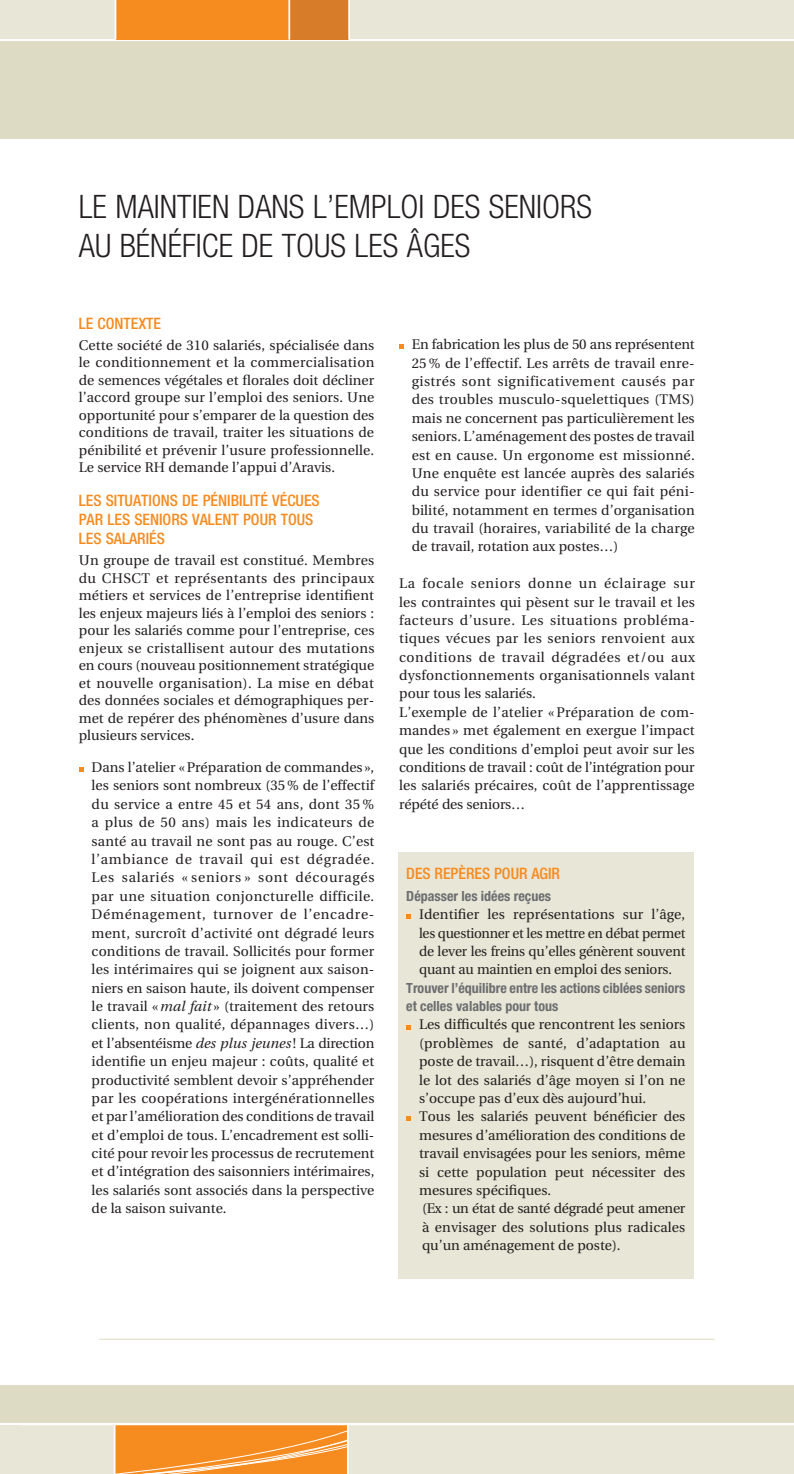
<style>
.page{position:relative;width:794px;height:1474px;background:#fff}
.page>*{position:absolute;margin:0;border:0;box-sizing:border-box;transform-origin:0 0}
.t1{font:300 condensed 32.38px/38.9px "Helvetica Neue";color:#231f20}
.t2{font:500 condensed 15.75px/18.9px "Helvetica Neue";color:#f68b1f}
.t3{font:14px/18.4px "Utopia";color:#231f20;text-align:justify}
.t4{font:700 condensed 14px/18.4px "Helvetica Neue";color:#6c6d70}
.s1{font-style:italic}
</style>
<div class="page">
<div style="left:0;top:0;width:794px;height:41px;background:#e8e6d6"></div>
<div style="left:0;top:41px;width:794px;height:98px;background:#dddbc3"></div>
<hr style="left:0;top:39px;width:794px;height:2px;background:#fff">
<div style="left:0;top:1422px;width:794px;height:51px;background:#e8e6d6"></div>
<div style="left:0;top:1384px;width:794px;height:39px;background:#dddbc3"></div>
<hr style="left:0;top:1423px;width:794px;height:2px;background:#fff">
<svg style="left:115px;top:1425px;width:232px;height:48px;background:#f69431"></svg>
<div style="left:289px;top:0;width:60px;height:40px;background:#d77c29"></div>
<div style="left:115px;top:0;width:174px;height:40px;background:#f68b1f"></div>
<hr style="left:288px;top:0;width:2px;height:40px;background:#fff">
<hr style="left:348px;top:0;width:2px;height:40px;background:#fff">
<hr style="left:115px;top:0;width:1px;height:40px;background:#fff">
<hr style="left:114px;top:1424px;width:1px;height:49px;background:#fff">
<hr style="left:347px;top:1424px;width:2px;height:49px;background:#fff">
<hr style="left:99px;top:1338px;width:615px;height:1px;background:#dddbc3">
<div style="left:399px;top:852px;width:295px;height:426px;background:#e8e6d6"></div>
<svg style="left:79px;top:767px;width:5px;height:5px"></svg>
<svg style="left:399px;top:344px;width:5px;height:5px"></svg>
<svg style="left:406px;top:914px;width:5px;height:5px"></svg>
<svg style="left:406px;top:1025px;width:5px;height:4px"></svg>
<svg style="left:406px;top:1116px;width:5px;height:5px"></svg>
<h1 class="t1" style="left:79px;top:187px;width:514px">LE MAINTIEN DANS L’EMPLOI DES SENIORS<br>AU BÉNÉFICE DE TOUS LES ÂGES</h1>
<p class="t2" style="left:79px;top:313px;width:84px">LE CONTEXTE</p>
<p class="t3" style="left:79px;top:336px;width:297px;line-height:17.5px">Cette société de 310 salariés, spécialisée dans le conditionnement et la commercialisation de semences végétales et florales doit décliner l’accord groupe sur l’emploi des seniors. Une opportunité pour s’emparer de la question des conditions de travail, traiter les situations de pénibilité et prévenir l’usure professionnelle.<br>Le service RH demande l’appui d’Aravis.</p>
<p class="t2" style="left:79px;top:491px;width:242px">LES SITUATIONS DE PÉNIBILITÉ VÉCUES<br>PAR LES SENIORS VALENT POUR TOUS<br>LES SALARIÉS</p>
<p class="t3" style="left:79px;top:552px;width:297px;line-height:17.5px">Un groupe de travail est constitué. Membres du CHSCT et représentants des principaux métiers et services de l’entreprise identifient les enjeux majeurs liés à l’emploi des seniors : pour les salariés comme pour l’entreprise, ces enjeux se cristallisent autour des mutations en cours (nouveau positionnement stratégique et nouvelle organisation). La mise en débat des données sociales et démographiques per&shy;met de repérer des phénomènes d’usure dans plusieurs services.</p>
<p class="t3" style="left:92px;top:758px;width:284px">Dans l’atelier «Préparation de commandes », les seniors sont nombreux (35% de l’effectif du service a entre 45 et 54 ans, dont 35 % a plus de 50 ans) mais les indicateurs de santé au travail ne sont pas au rouge. C’est l’ambiance de travail qui est dégradée.<br>Les salariés « seniors » sont découragés par une situation conjoncturelle difficile.<br>Déménagement, turnover de l’encadre&shy;ment, surcroît d’activité ont dégradé leurs conditions de travail. Sollicités pour former les intérimaires qui se joignent aux saison&shy;niers en saison haute, ils doivent compenser le travail «<span class="s1">mal fait</span> » (traitement des retours clients, non qualité, dépannages divers…) et l’absentéisme <span class="s1">des plus jeunes</span>! La direction identifie un enjeu majeur : coûts, qualité et productivité semblent devoir s’appréhender par les coopérations intergénérationnelles et par l’amélioration des conditions de travail et d’emploi de tous. L’encadrement est solli&shy;cité pour revoir les processus de recrutement et d’intégration des saisonniers intérimaires, les salariés sont associés dans la perspective de la saison suivante.</p>
<p class="t3" style="left:412px;top:335px;width:285px">En fabrication les plus de 50 ans représentent 25 % de l’effectif. Les arrêts de travail enre&shy;gistrés sont significativement causés par des troubles musculo-squelettiques (TMS) mais ne concernent pas particulièrement les seniors. L’aménagement des postes de travail est en cause. Un ergonome est missionné.<br>Une enquête est lancée auprès des salariés du service pour identifier ce qui fait péni&shy;bilité, notamment en termes d’organisation du travail (horaires, variabilité de la charge de travail, rotation aux postes…)</p>
<p class="t3" style="left:399px;top:574px;width:297px;text-align:left">La focale seniors donne un éclairage sur les contraintes qui pèsent sur le travail et les facteurs d’usure. Les situations probléma&shy;tiques vécues par les seniors renvoient aux conditions de travail dégradées et/ou aux dysfonctionnements organisationnels valant pour tous les salariés.<br>L’exemple de l’atelier « Préparation de com&shy;mandes » met également en exergue l’impact que les conditions d’emploi peut avoir sur les conditions de travail : coût de l’intégration pour les salariés précaires, coût de l’apprentissage répété des seniors…</p>
<p class="t2" style="left:406px;top:863px;width:155px">DES REPÈRES POUR AGIR</p>
<p class="t4" style="left:406px;top:886px;width:146px">Dépasser les idées reçues</p>
<p class="t3" style="left:419px;top:905px;width:268px">Identifier les représentations sur l’âge, les questionner et les mettre en débat permet de lever les freins qu’elles génèrent souvent quant au maintien en emploi des seniors.</p>
<p class="t4" style="left:406px;top:978px;width:281px">Trouver l’équilibre entre les actions ciblées seniors et celles valables pour tous</p>
<p class="t3" style="left:419px;top:1015px;width:268px;text-align:left">Les difficultés que rencontrent les seniors (problèmes de santé, d’adaptation au poste de travail…), risquent d’être demain le lot des salariés d’âge moyen si l’on ne s’occupe pas d’eux dès aujourd’hui.<br>Tous les salariés peuvent bénéficier des mesures d’amélioration des conditions de travail envisagées pour les seniors, même si cette population peut nécessiter des mesures spécifiques.<br>(Ex : un état de santé dégradé peut amener à envisager des solutions plus radicales qu’un aménagement de poste).</p>
</div>
